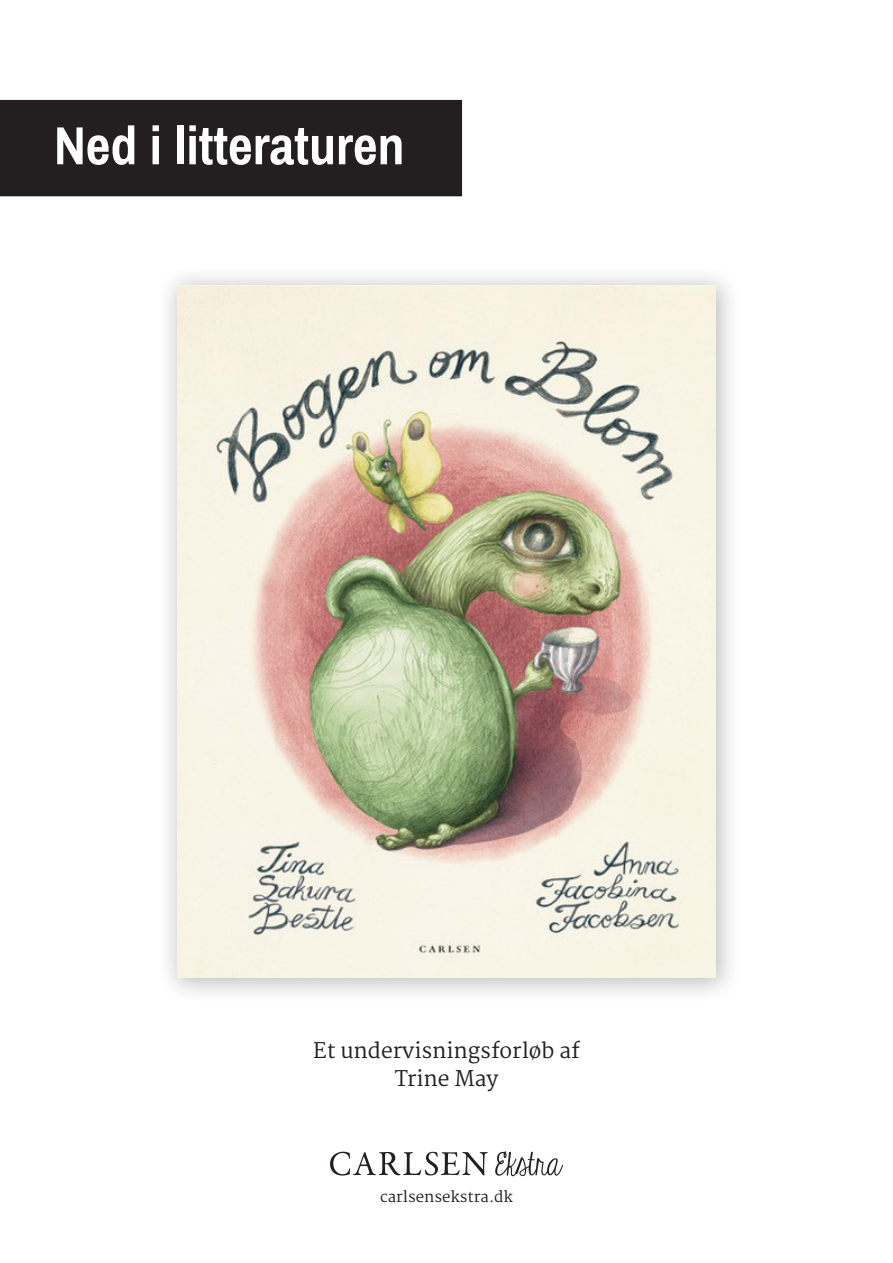
<style>
.page{position:relative;width:893px;height:1263px;background:#fff}
.page>*{position:absolute;margin:0;border:0;box-sizing:border-box;transform-origin:0 0}
.t1{font:700 58.5px "Pragati Narrow";color:#fff}
.t2{font:21px "Martel";color:#231f20}
.t3{font:15px "Martel";color:#231f20}
</style>
<div class="page">
<div style="left:0;top:100px;width:462px;height:96px;background:#231f20"></div>
<div style="left:157px;top:265px;width:585px;height:739px;background:#231f20;opacity:.3"></div>
<img style="left:178px;top:285px;width:537px;height:693px">
<img style="left:330px;top:1151px;width:233px;height:26px">
<p class="t1" style="left:54px;top:110px;width:352px">Ned i litteraturen</p>
<p class="t2" style="left:313px;top:1038px;width:268px">Et undervisningsforløb af</p>
<p class="t2" style="left:395px;top:1067px;width:105px">Trine May</p>
<p class="t3" style="left:380px;top:1188px;width:134px">carlsensekstra.dk</p>
</div>
